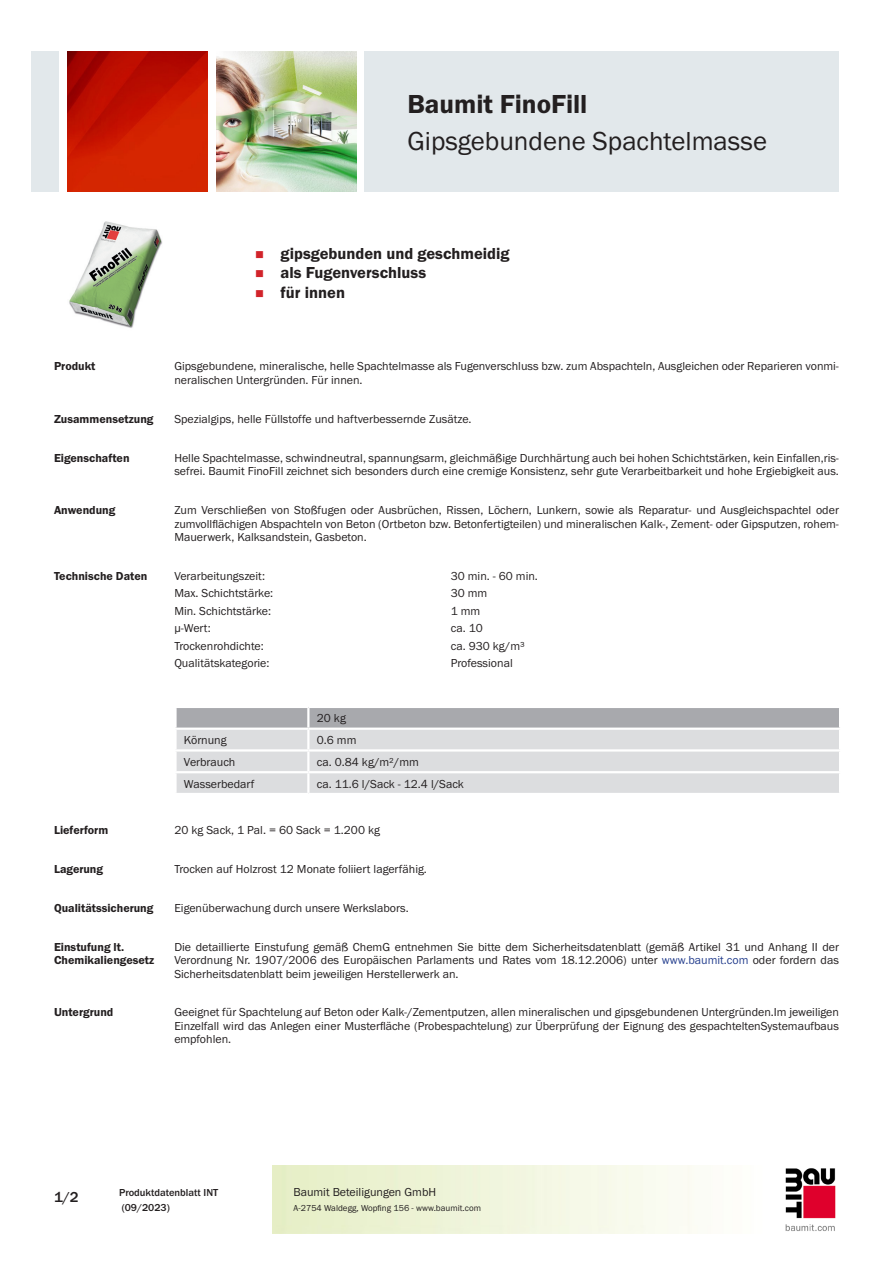
<style>
.page{position:relative;width:893px;height:1263px;background:#fff}
.page>*{position:absolute;margin:0;border:0;box-sizing:border-box;transform-origin:0 0}
.PDS_Produktname_Land{font:27px "BM Franklin Gothic URW Boo";color:#231f20}
.PDS_Produktname{font:27px "BM Franklin Gothic URW Dem";color:#231f20}
.t1{font:16.5px "BM Franklin Gothic URW Dem";color:#231f20}
.t2{font:500 15px "BM Franklin Gothic URW";color:#231f20}
.PDS_Standard{font:12px/13.5px "BM Franklin Gothic URW Boo";color:#231f20;text-align:justify}
.PDS_Standard_linksbü{font:12px "BM Franklin Gothic URW Boo";color:#231f20}
.PDS_Header{font:12px/13.5px "BM Franklin Gothic URW Dem";color:#231f20}
.t3{font:500 10.5px/15px "BM Franklin Gothic URW";color:#231f20}
.t4{font:9px "BM Franklin Gothic URW Boo";color:#231f20}
.s1{color:#253f8e}
</style>
<div class="page">
<img style="left:785px;top:1168px;width:51px;height:63px">
<div style="left:32px;top:51px;width:27px;height:140px;background:#e2e8eb"></div>
<img style="left:68px;top:52px;width:140px;height:139px">
<img style="left:216px;top:51px;width:141px;height:140px">
<div style="left:365px;top:51px;width:474px;height:140px;background:#e2e8eb"></div>
<img style="left:69px;top:221px;width:93px;height:107px">
<svg style="left:175px;top:707px;width:665px;height:86px;background:#d1d2d4"></svg>
<hr style="left:174px;top:749px;width:134px;height:2px;background:#fff">
<hr style="left:174px;top:751px;width:3px;height:20px;background:#fff">
<hr style="left:308px;top:749px;width:533px;height:2px;background:#fff">
<hr style="left:307px;top:751px;width:2px;height:20px;background:#fff">
<hr style="left:839px;top:751px;width:2px;height:20px;background:#fff">
<hr style="left:174px;top:771px;width:134px;height:2px;background:#fff">
<hr style="left:174px;top:773px;width:3px;height:20px;background:#fff">
<hr style="left:308px;top:771px;width:533px;height:2px;background:#fff">
<hr style="left:307px;top:773px;width:2px;height:20px;background:#fff">
<hr style="left:839px;top:773px;width:2px;height:20px;background:#fff">
<p class="PDS_Produktname" style="left:407px;top:87px;width:182px">Baumit FinoFill</p>
<p class="PDS_Produktname_Land" style="left:407px;top:124px;width:361px">Gipsgebundene Spachtelmasse</p>
<p class="t1" style="left:281px;top:243px;width:231px">gipsgebunden und geschmeidig</p>
<p class="t1" style="left:281px;top:263px;width:147px">als Fugenverschluss</p>
<p class="t1" style="left:281px;top:282px;width:66px">für innen</p>
<p class="PDS_Header" style="left:54px;top:360px;width:43px">Produkt</p>
<p class="PDS_Standard" style="left:174px;top:360px;width:666px">Gipsgebundene, mineralische, helle Spachtelmasse als Fugenverschluss bzw. zum Abspachteln, Ausgleichen oder Reparieren vonmi&shy;neralischen Untergründen. Für innen.</p>
<p class="PDS_Header" style="left:54px;top:412px;width:101px">Zusammensetzung</p>
<p class="PDS_Standard" style="left:174px;top:412px;width:299px">Spezialgips, helle Füllstoffe und haftverbessernde Zusätze.</p>
<p class="PDS_Header" style="left:54px;top:451px;width:77px">Eigenschaften</p>
<p class="PDS_Standard" style="left:174px;top:451px;width:666px">Helle Spachtelmasse, schwindneutral, spannungsarm, gleichmäßige Durchhärtung auch bei hohen Schichtstärken, kein Einfallen,ris&shy;sefrei. Baumit FinoFill zeichnet sich besonders durch eine cremige Konsistenz, sehr gute Verarbeitbarkeit und hohe Ergiebigkeit aus.</p>
<p class="PDS_Header" style="left:54px;top:503px;width:63px">Anwendung</p>
<p class="PDS_Standard" style="left:174px;top:503px;width:666px">Zum Verschließen von Stoßfugen oder Ausbrüchen, Rissen, Löchern, Lunkern, sowie als Reparatur- und Ausgleichspachtel oder zumvollflächigen Abspachteln von Beton (Ortbeton bzw. Betonfertigteilen) und mineralischen Kalk-, Zement- oder Gipsputzen, rohem-Mauerwerk, Kalksandstein, Gasbeton.</p>
<p class="PDS_Header" style="left:54px;top:569px;width:95px">Technische Daten</p>
<p class="PDS_Standard_linksbü" style="left:174px;top:568px;width:92px">Verarbeitungszeit:</p>
<p class="PDS_Standard_linksbü" style="left:451px;top:568px;width:89px">30 min. - 60 min.</p>
<p class="PDS_Standard_linksbü" style="left:174px;top:586px;width:100px">Max. Schichtstärke:</p>
<p class="PDS_Standard_linksbü" style="left:451px;top:586px;width:38px">30 mm</p>
<p class="PDS_Standard_linksbü" style="left:174px;top:603px;width:98px">Min. Schichtstärke:</p>
<p class="PDS_Standard_linksbü" style="left:451px;top:603px;width:31px">1 mm</p>
<p class="PDS_Standard_linksbü" style="left:174px;top:621px;width:38px">μ-Wert:</p>
<p class="PDS_Standard_linksbü" style="left:451px;top:621px;width:34px">ca. 10</p>
<p class="PDS_Standard_linksbü" style="left:174px;top:638px;width:91px">Trockenrohdichte:</p>
<p class="PDS_Standard_linksbü" style="left:451px;top:638px;width:75px">ca. 930 kg/m³</p>
<p class="PDS_Standard_linksbü" style="left:174px;top:656px;width:97px">Qualitätskategorie:</p>
<p class="PDS_Standard_linksbü" style="left:451px;top:656px;width:64px">Professional</p>
<p class="PDS_Standard_linksbü" style="left:317px;top:711px;width:31px">20 kg</p>
<p class="PDS_Standard_linksbü" style="left:184px;top:733px;width:44px">Körnung</p>
<p class="PDS_Standard_linksbü" style="left:317px;top:733px;width:41px">0.6 mm</p>
<p class="PDS_Standard_linksbü" style="left:184px;top:754px;width:53px">Verbrauch</p>
<p class="PDS_Standard_linksbü" style="left:317px;top:754px;width:103px">ca. 0.84 kg/m²/mm</p>
<p class="PDS_Standard_linksbü" style="left:184px;top:776px;width:72px">Wasserbedarf</p>
<p class="PDS_Standard_linksbü" style="left:317px;top:776px;width:148px">ca. 11.6 l/Sack - 12.4 l/Sack</p>
<p class="PDS_Header" style="left:54px;top:823px;width:56px">Lieferform</p>
<p class="PDS_Standard" style="left:174px;top:823px;width:207px">20 kg Sack, 1 Pal. = 60 Sack = 1.200 kg</p>
<p class="PDS_Header" style="left:54px;top:862px;width:51px">Lagerung</p>
<p class="PDS_Standard" style="left:174px;top:862px;width:254px">Trocken auf Holzrost 12 Monate foliiert lagerfähig.</p>
<p class="PDS_Header" style="left:54px;top:901px;width:101px">Qualitätssicherung</p>
<p class="PDS_Standard" style="left:174px;top:901px;width:236px">Eigenüberwachung durch unsere Werkslabors.</p>
<p class="PDS_Header" style="left:54px;top:940px;width:102px">Einstufung lt.<br>Chemikaliengesetz</p>
<p class="PDS_Standard" style="left:174px;top:940px;width:666px">Die detaillierte Einstufung gemäß ChemG entnehmen Sie bitte dem Sicherheitsdatenblatt (gemäß Artikel 31 und Anhang II der Verordnung Nr. 1907/2006 des Europäischen Parlaments und Rates vom 18.12.2006) unter <span class="s1">www.baumit.com</span> oder fordern das Sicherheitsdatenblatt beim jeweiligen Herstellerwerk an.</p>
<p class="PDS_Header" style="left:54px;top:1006px;width:61px">Untergrund</p>
<p class="PDS_Standard" style="left:174px;top:1006px;width:666px">Geeignet für Spachtelung auf Beton oder Kalk-/Zementputzen, allen mineralischen und gipsgebundenen Untergründen.Im jeweiligen Einzelfall wird das Anlegen einer Musterfläche (Probespachtelung) zur Überprüfung der Eignung des gespachteltenSystemaufbaus empfohlen.</p>
<p class="t2" style="left:54px;top:1188px;width:26px">1/2</p>
<p class="t3" style="left:119px;top:1185px;width:101px">Produktdatenblatt INT (09/2023)</p>
<p class="PDS_Standard" style="left:293px;top:1185px;width:144px">Baumit Beteiligungen GmbH</p>
<p class="t4" style="left:293px;top:1202px;width:189px">A-2754 Waldegg, Wopfing 156 - www.baumit.com</p>
</div>
